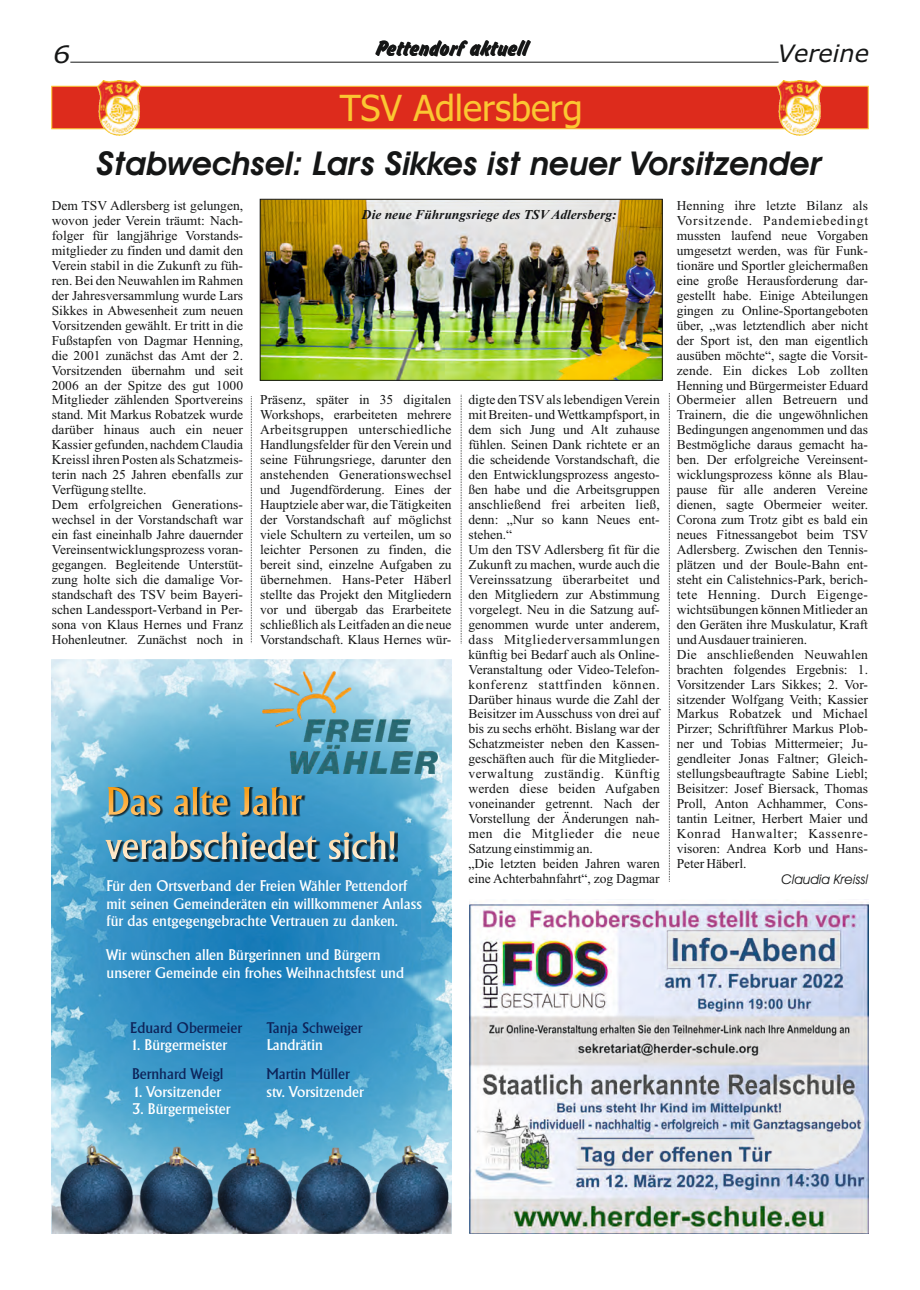
<style>
.page{position:relative;width:920px;height:1290px;background:#fff}
.page>*{position:absolute;margin:0;border:0;box-sizing:border-box;transform-origin:0 0}
.t1{font:36px "Tahoma";color:#fbc732}
.t2{font:italic 600 33px "Avant Garde IT Cby BT";color:#151616}
.t3{font:24px "Okay D";color:#151616}
.t4{font:italic 24px "Verdana";color:#151616}
.t5{font:italic 24px "Verdana";color:#151616;scale:1.13 1}
.t6{font:15px/17.2px "Alberta";color:#fff}
.t7{font:15px "Alberta";color:#0d2359}
.t8{font:13.5px/15px "Times New Roman";color:#151616}
.t9{font:italic 700 13.5px "Times New Roman";color:#151616}
.t10{font:italic 13.5px "Avant Garde IT Cby BT";color:#151616}
</style>
<div class="page">
<div style="left:52px;top:86px;width:816px;height:43px;background:#dd2b1c;border:1px solid #fbc732"></div>
<img style="left:97px;top:80px;width:45px;height:55px">
<img style="left:778px;top:80px;width:44px;height:55px">
<svg style="left:70px;top:61px;width:709px;height:2px"></svg>
<img style="left:262px;top:201px;width:398px;height:178px">
<img style="left:470px;top:902px;width:398px;height:332px">
<div style="left:260px;top:199px;width:402px;height:182px;border:1px solid #151616"></div>
<img style="left:52px;top:660px;width:399px;height:339px">
<div style="left:106px;top:788px;width:291px;height:74px;background:#151616;opacity:.8"></div>
<svg style="left:106px;top:786px;width:197px;height:30px;background:#6d8e8b"></svg>
<svg style="left:105px;top:829px;width:291px;height:30px;background:#6897aa"></svg>
<img style="left:52px;top:999px;width:399px;height:235px">
<img style="left:263px;top:671px;width:175px;height:102px">
<svg style="left:461px;top:395px;width:1px;height:249px"></svg>
<svg style="left:251px;top:396px;width:1px;height:247px"></svg>
<svg style="left:669px;top:393px;width:1px;height:489px"></svg>
<h3 class="t5" style="left:53px;top:44px;width:17px">6</h3>
<h3 class="t3" style="left:376px;top:37px;width:154px">Pettendorf aktuell</h3>
<h3 class="t4" style="left:778px;top:44px;width:93px">Vereine</h3>
<h1 class="t1" style="left:340px;top:94px;width:244px">TSV Adlersberg</h1>
<h2 class="t2" style="left:97px;top:150px;width:727px">Stabwechsel: Lars Sikkes ist neuer Vorsitzender</h2>
<p class="t8" style="left:52px;top:199px;width:193px">Dem TSV Adlersberg ist gelungen, wovon jeder Verein träumt: Nach&shy;folger für langjährige Vorstands&shy;mitglieder zu finden und damit den Verein stabil in die Zukunft zu füh&shy;ren. Bei den Neuwahlen im Rahmen der Jahresversammlung wurde Lars Sikkes in Abwesenheit zum neuen Vorsitzenden gewählt. Er tritt in die Fußstapfen von Dagmar Henning, die 2001 zunächst das Amt der 2.<br>Vorsitzenden übernahm und seit 2006 an der Spitze des gut 1000<br>Mitglieder zählenden Sportvereins stand. Mit Markus Robatzek wurde darüber hinaus auch ein neuer Kassier gefunden, nachdem Claudia Kreissl ihren Posten als Schatzmeis&shy;terin nach 25 Jahren ebenfalls zur Verfügung stellte.<br>Dem erfolgreichen Generations&shy;wechsel in der Vorstandschaft war ein fast eineinhalb Jahre dauernder Vereinsentwicklungsprozess voran&shy;gegangen. Begleitende Unterstüt&shy;zung holte sich die damalige Vor&shy;standschaft des TSV beim Bayeri&shy;schen Landessport-Verband in Per&shy;sona von Klaus Hernes und Franz Hohenleutner. Zunächst noch in</p>
<p class="t9" style="left:362px;top:209px;width:256px">Die neue Führungsriege des TSV Adlersberg:</p>
<p class="t8" style="left:260px;top:394px;width:193px;text-align:justify">Präsenz, später in 35 digitalen Workshops, erarbeiteten mehrere Arbeitsgruppen unterschiedliche Handlungsfelder für den Verein und seine Führungsriege, darunter den anstehenden Generationswechsel und Jugendförderung. Eines der Hauptziele aber war, die Tätigkeiten der Vorstandschaft auf möglichst viele Schultern zu verteilen, um so leichter Personen zu finden, die bereit sind, einzelne Aufgaben zu übernehmen. Hans-Peter Häberl stellte das Projekt den Mitgliedern vor und übergab das Erarbeitete schließlich als Leitfaden an die neue Vorstandschaft. Klaus Hernes wür-</p>
<p class="t8" style="left:468px;top:394px;width:193px">digte den TSV als lebendigen Verein mit Breiten- und Wettkampfsport, in dem sich Jung und Alt zuhause fühlen. Seinen Dank richtete er an die scheidende Vorstandschaft, die den Entwicklungsprozess angesto&shy;ßen habe und die Arbeitsgruppen anschließend frei arbeiten ließ, denn: „Nur so kann Neues ent&shy;stehen.“<br>Um den TSV Adlersberg fit für die<br>Zukunft zu machen, wurde auch die<br>Vereinssatzung überarbeitet und den Mitgliedern zur Abstimmung vorgelegt. Neu in die Satzung auf&shy;genommen wurde unter anderem, dass Mitgliederversammlungen künftig bei Bedarf auch als Online-<br>Veranstaltung oder Video-Telefon&shy;konferenz stattfinden können.<br>Darüber hinaus wurde die Zahl der<br>Beisitzer im Ausschuss von drei auf bis zu sechs erhöht. Bislang war der<br>Schatzmeister neben den Kassen&shy;geschäften auch für die Mitglieder&shy;verwaltung zuständig. Künftig werden diese beiden Aufgaben voneinander getrennt. Nach der<br>Vorstellung der Änderungen nah&shy;men die Mitglieder die neue<br>Satzung einstimmig an.<br>„Die letzten beiden Jahren waren eine Achterbahnfahrt“, zog Dagmar</p>
<p class="t6" style="left:107px;top:877px;width:317px">Für den Ortsverband der Freien Wähler Pettendorf mit seinen Gemeinderäten ein willkommener Anlass für das entgegengebrachte Vertrauen zu danken.</p>
<p class="t6" style="left:107px;top:947px;width:299px">Wir wünschen allen Bürgerinnen und Bürgern unserer Gemeinde ein frohes Weihnachtsfest und</p>
<p class="t8" style="left:677px;top:199px;width:193px">Henning ihre letzte Bilanz als<br>Vorsitzende. Pandemiebedingt mussten laufend neue Vorgaben umgesetzt werden, was für Funk&shy;tionäre und Sportler gleichermaßen eine große Herausforderung dar&shy;gestellt habe. Einige Abteilungen gingen zu Online-Sportangeboten über, „was letztendlich aber nicht der Sport ist, den man eigentlich ausüben möchte“, sagte die Vorsit&shy;zende. Ein dickes Lob zollten<br>Henning und Bürgermeister Eduard<br>Obermeier allen Betreuern und<br>Trainern, die die ungewöhnlichen<br>Bedingungen angenommen und das<br>Bestmögliche daraus gemacht ha&shy;ben. Der erfolgreiche Vereinsent&shy;wicklungsprozess könne als Blau&shy;pause für alle anderen Vereine dienen, sagte Obermeier weiter.<br>Corona zum Trotz gibt es bald ein neues Fitnessangebot beim TSV<br>Adlersberg. Zwischen den Tennis&shy;plätzen und der Boule-Bahn ent&shy;steht ein Calistehnics-Park, berich&shy;tete Henning. Durch Eigenge&shy;wichtsübungen können Mitlieder an den Geräten ihre Muskulatur, Kraft und Ausdauer trainieren.<br>Die anschließenden Neuwahlen brachten folgendes Ergebnis: 1.<br>Vorsitzender Lars Sikkes; 2. Vor&shy;sitzender Wolfgang Veith; Kassier<br>Markus Robatzek und Michael<br>Pirzer; Schriftführer Markus Plob&shy;ner und Tobias Mittermeier; Ju&shy;gendleiter Jonas Faltner; Gleich&shy;stellungsbeauftragte Sabine Liebl;<br>Beisitzer: Josef Biersack, Thomas<br>Proll, Anton Achhammer, Cons&shy;tantin Leitner, Herbert Maier und<br>Konrad Hanwalter; Kassenre&shy;visoren: Andrea Korb und Hans-<br>Peter Häberl.</p>
<p class="t10" style="left:782px;top:874px;width:88px">Claudia Kreissl</p>
<p class="t7" style="left:130px;top:1019px;width:113px">Eduard Obermeier</p>
<p class="t6" style="left:130px;top:1036px;width:98px">1. Bürgermeister</p>
<p class="t7" style="left:132px;top:1065px;width:93px">Bernhard Weigl</p>
<p class="t6" style="left:132px;top:1083px;width:91px">1. Vorsitzender</p>
<p class="t6" style="left:132px;top:1100px;width:100px">3. Bürgermeister</p>
<p class="t7" style="left:267px;top:1019px;width:97px">Tanja Schweiger</p>
<p class="t6" style="left:267px;top:1036px;width:58px">Landrätin</p>
<p class="t7" style="left:267px;top:1065px;width:85px">Martin Müller</p>
<p class="t6" style="left:267px;top:1083px;width:99px">stv. Vorsitzender</p>
</div>
